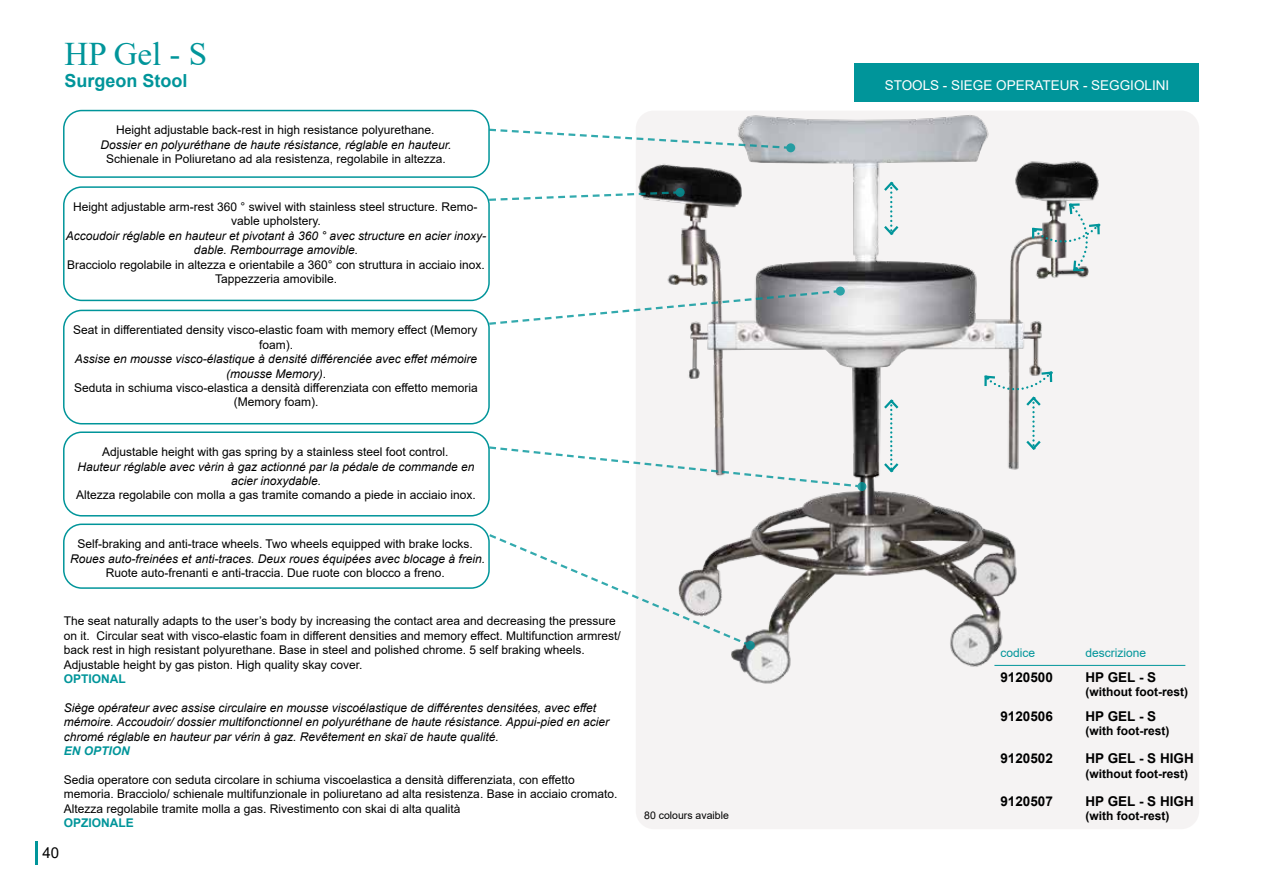
<style>
.page{position:relative;width:1263px;height:893px;background:#fff}
.page>*{position:absolute;margin:0;border:0;box-sizing:border-box;transform-origin:0 0}
.t1{font:33px "Times New Roman";color:#00959a}
.t2{font:700 18px "Arial";color:#00959a}
.t3{font:15px "Arial";color:#000}
.t4{font:700 13.5px "Arial";color:#000}
.t5{font:13.5px "Arial";color:#fff}
.t6{font:12px/14.4px "Arial";color:#000;text-align:center}
.t7{font:italic 12px/14.4px "Arial";color:#000;text-align:center}
.t8{font:700 12px "Arial";color:#000}
.t9{font:700 12px "Arial";color:#00959a}
.t10{font:12px "Arial";color:#00959a}
.t11{font:italic 700 12px "Arial";color:#00959a}
.t12{font:10.5px "Arial";color:#000}
.s1{font-style:italic}
</style>
<div class="page">
<div style="left:636px;top:111px;width:563px;height:718px;background:#f2efef;border-radius:18px"></div>
<hr style="left:35px;top:841px;width:3px;height:23px;background:#00959a">
<img style="left:638px;top:101px;width:504px;height:583px">
<svg style="left:882px;top:398px;width:19px;height:76px"></svg>
<svg style="left:882px;top:180px;width:19px;height:57px"></svg>
<svg style="left:983px;top:370px;width:71px;height:82px"></svg>
<svg style="left:1031px;top:202px;width:70px;height:70px"></svg>
<div style="left:855px;top:64px;width:344px;height:38px;background:#00959a"></div>
<hr style="left:994px;top:665px;width:191px;height:1px;background:#00959a">
<div style="left:63px;top:110px;width:427px;height:68px;border:2px solid #00959a;border-radius:18px"></div>
<svg style="left:488px;top:127px;width:305px;height:23px"></svg>
<svg style="left:786px;top:143px;width:9px;height:9px"></svg>
<div style="left:63px;top:186px;width:427px;height:115px;border:2px solid #00959a;border-radius:18px"></div>
<svg style="left:488px;top:190px;width:194px;height:12px"></svg>
<svg style="left:676px;top:188px;width:9px;height:9px"></svg>
<div style="left:63px;top:310px;width:427px;height:114px;border:2px solid #00959a;border-radius:18px"></div>
<svg style="left:488px;top:289px;width:355px;height:37px"></svg>
<svg style="left:836px;top:287px;width:9px;height:9px"></svg>
<div style="left:63px;top:431px;width:427px;height:85px;border:2px solid #00959a;border-radius:18px"></div>
<svg style="left:488px;top:445px;width:376px;height:44px"></svg>
<svg style="left:857px;top:482px;width:9px;height:9px"></svg>
<div style="left:63px;top:523px;width:427px;height:66px;border:2px solid #00959a;border-radius:18px"></div>
<svg style="left:488px;top:533px;width:265px;height:115px"></svg>
<svg style="left:746px;top:641px;width:9px;height:9px"></svg>
<h1 class="t1" style="left:65px;top:31px;width:144px">HP Gel - S</h1>
<h2 class="t2" style="left:65px;top:68px;width:125px">Surgeon Stool</h2>
<p class="t6" style="left:116px;top:123px;width:320px">Height adjustable back-rest in high resistance polyurethane.</p>
<p class="t7" style="left:100px;top:138px;width:353px">Dossier en polyuréthane de haute résistance, réglable en hauteur.</p>
<p class="t6" style="left:106px;top:152px;width:341px">Schienale in Poliuretano ad ala resistenza, regolabile in altezza.</p>
<p class="t6" style="left:73px;top:199px;width:406px">Height adjustable arm-rest 360 ° swivel with stainless steel structure. Remo&shy;vable upholstery.</p>
<p class="t7" style="left:66px;top:229px;width:422px">Accoudoir réglable en hauteur et pivotant à 360 ° avec structure en acier inoxy&shy;dable. Rembourrage amovible.</p>
<p class="t6" style="left:67px;top:257px;width:419px">Bracciolo regolabile in altezza e orientabile a 360° con struttura in acciaio inox.<br>Tappezzeria amovibile.</p>
<p class="t6" style="left:73px;top:323px;width:406px">Seat in differentiated density visco-elastic foam with memory effect (Memory foam).</p>
<p class="t6" style="left:74px;top:352px;width:405px"><span class="s1">Assise en mousse visco-élastique à densité différenciée avec effet mémoire (mousse Memory)</span>.<br>Seduta in schiuma visco-elastica a densità differenziata con effetto memoria (Memory foam).</p>
<p class="t6" style="left:102px;top:445px;width:348px">Adjustable height with gas spring by a stainless steel foot control.</p>
<p class="t7" style="left:78px;top:459px;width:398px">Hauteur réglable avec vèrin à gaz actionné par la pédale de commande en acier inoxydable.</p>
<p class="t6" style="left:76px;top:488px;width:401px">Altezza regolabile con molla a gas tramite comando a piede in acciaio inox.</p>
<p class="t6" style="left:78px;top:537px;width:397px">Self-braking and anti-trace wheels. Two wheels equipped with brake locks.</p>
<p class="t7" style="left:70px;top:551px;width:416px">Roues auto-freinées et anti-traces. Deux roues équipées avec blocage à frein.</p>
<p class="t6" style="left:106px;top:565px;width:340px">Ruote auto-frenanti e anti-traccia. Due ruote con blocco a freno.</p>
<p class="t6" style="left:64px;top:614px;width:558px;text-align:left">The seat naturally adapts to the user’s body by increasing the contact area and decreasing the pressure on it. Circular seat with visco-elastic foam in different densities and memory effect. Multifunction armrest/ back rest in high resistant polyurethane. Base in steel and polished chrome. 5 self braking wheels.<br>Adjustable height by gas piston. High quality skay cover.</p>
<p class="t9" style="left:64px;top:670px;width:64px">OPTIONAL</p>
<p class="t7" style="left:64px;top:700px;width:547px;text-align:left">Siège opérateur avec assise circulaire en mousse viscoélastique de différentes densitées, avec effet mémoire. Accoudoir/ dossier multifonctionnel en polyuréthane de haute résistance. Appui-pied en acier chromé réglable en hauteur par vérin à gaz. Revêtement en skaï de haute qualité.</p>
<p class="t11" style="left:64px;top:743px;width:68px">EN OPTION</p>
<p class="t6" style="left:64px;top:772px;width:555px;text-align:left">Sedia operatore con seduta circolare in schiuma viscoelastica a densità differenziata, con effetto memoria. Bracciolo/ schienale multifunzionale in poliuretano ad alta resistenza. Base in acciaio cromato.<br>Altezza regolabile tramite molla a gas. Rivestimento con skai di alta qualità</p>
<p class="t9" style="left:64px;top:814px;width:72px">OPZIONALE</p>
<p class="t3" style="left:43px;top:842px;width:18px">40</p>
<p class="t5" style="left:885px;top:76px;width:286px">STOOLS - SIEGE OPERATEUR - SEGGIOLINI</p>
<p class="t10" style="left:1000px;top:645px;width:36px">codice</p>
<p class="t10" style="left:1085px;top:645px;width:62px">descrizione</p>
<p class="t4" style="left:1000px;top:667px;width:54px">9120500</p>
<p class="t4" style="left:1085px;top:667px;width:72px">HP GEL - S</p>
<p class="t8" style="left:1085px;top:683px;width:104px">(without foot-rest)</p>
<p class="t4" style="left:1000px;top:706px;width:54px">9120506</p>
<p class="t4" style="left:1085px;top:706px;width:72px">HP GEL - S</p>
<p class="t8" style="left:1085px;top:722px;width:85px">(with foot-rest)</p>
<p class="t4" style="left:1000px;top:749px;width:54px">9120502</p>
<p class="t4" style="left:1085px;top:749px;width:110px">HP GEL - S HIGH</p>
<p class="t8" style="left:1085px;top:765px;width:104px">(without foot-rest)</p>
<p class="t4" style="left:1000px;top:791px;width:54px">9120507</p>
<p class="t4" style="left:1085px;top:791px;width:110px">HP GEL - S HIGH</p>
<p class="t12" style="left:644px;top:808px;width:86px">80 colours avaible</p>
<p class="t8" style="left:1085px;top:807px;width:85px">(with foot-rest)</p>
</div>
